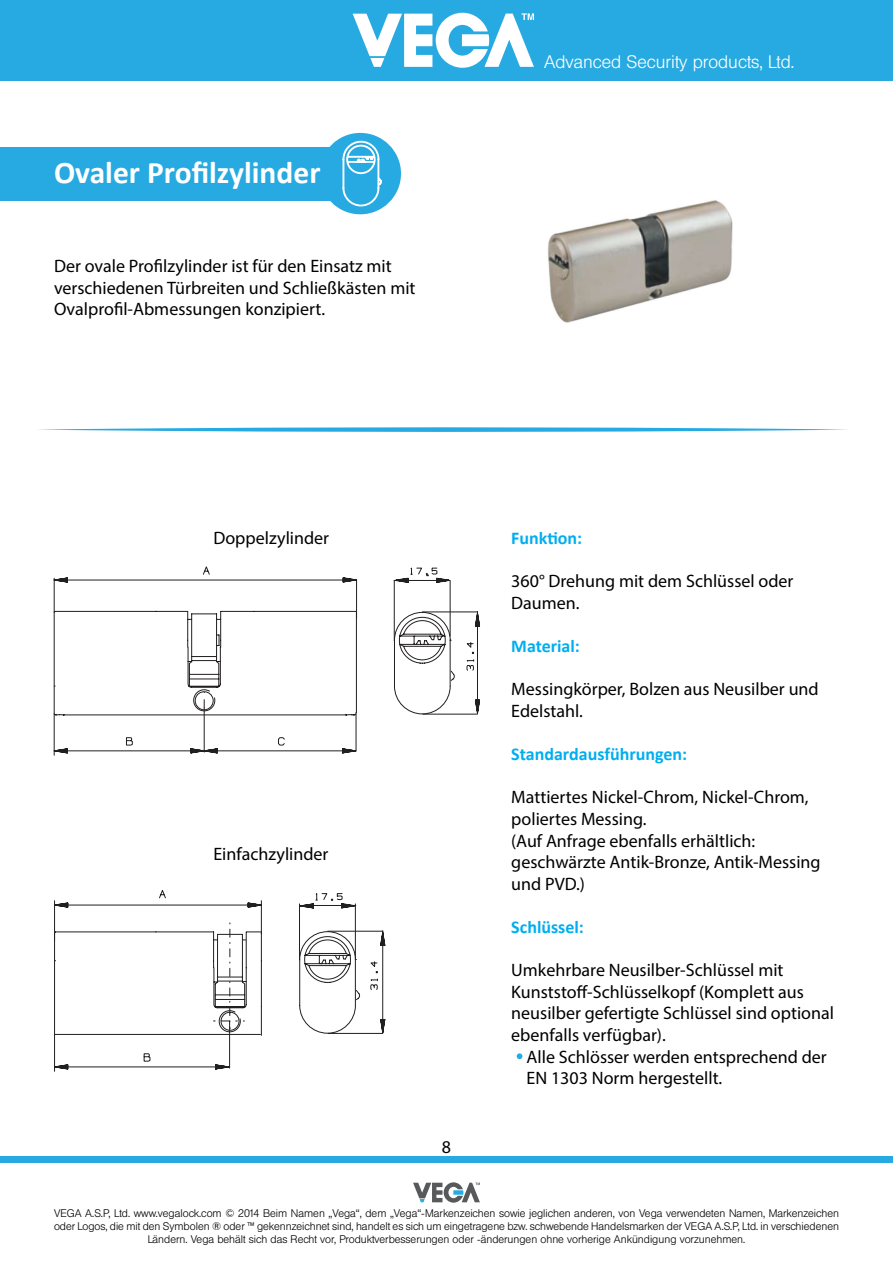
<style>
.page{position:relative;width:893px;height:1263px;background:#fff}
.page>*{position:absolute;margin:0;border:0;box-sizing:border-box;transform-origin:0 0}
.t1{font:700 31.5px "Calibri";color:#fff}
.t2{font:18px/21.6px "Myriad Pro";color:#000}
.t3{font:700 18px "Calibri";color:#00aeef}
.t4{font:300 18px "Helvetica BQ";color:#fff}
.t5{font:300 10.95px/13.2px "Helvetica BQ";color:#000;text-align:center}
</style>
<div class="page">
<svg style="left:413px;top:1182px;width:67px;height:21px"></svg>
<div style="left:0;top:1156px;width:893px;height:6px;background:#27aae1"></div>
<div style="left:0;top:0;width:893px;height:80px;background:#27aae1"></div>
<svg style="left:353px;top:13px;width:181px;height:55px"></svg>
<div style="left:0;top:147px;width:197px;height:53px;background:#27aae1"></div>
<div style="left:320px;top:133px;width:81px;height:81px;background:#27aae1;border-radius:50%"></div>
<svg style="left:342px;top:140px;width:40px;height:67px"></svg>
<div style="left:36px;top:147px;width:297px;height:53px;background:#27aae1"></div>
<svg style="left:38px;top:427px;width:810px;height:5px"></svg>
<svg style="left:517px;top:1053px;width:5px;height:6px"></svg>
<img style="left:547px;top:200px;width:186px;height:123px">
<svg style="left:53px;top:610px;width:274px;height:106px"></svg>
<hr style="left:54px;top:714px;width:1px;height:41px;background:#221f20">
<hr style="left:54px;top:611px;width:1px;height:103px;background:#221f20">
<hr style="left:204px;top:700px;width:1px;height:52px;background:#221f20">
<hr style="left:54px;top:578px;width:1px;height:33px;background:#221f20">
<svg style="left:53px;top:737px;width:274px;height:17px"></svg>
<svg style="left:53px;top:566px;width:300px;height:17px"></svg>
<hr style="left:55px;top:1067px;width:175px;height:1px;background:#221f20">
<hr style="left:54px;top:1034px;width:1px;height:37px;background:#221f20">
<svg style="left:55px;top:1053px;width:96px;height:17px"></svg>
<hr style="left:229px;top:1021px;width:1px;height:47px;background:#221f20">
<svg style="left:215px;top:1064px;width:15px;height:6px"></svg>
<hr style="left:299px;top:904px;width:1px;height:56px;background:#221f20">
<svg style="left:299px;top:893px;width:28px;height:16px"></svg>
<svg style="left:299px;top:931px;width:87px;height:103px"></svg>
<hr style="left:355px;top:959px;width:1px;height:46px;background:#221f20">
<svg style="left:327px;top:579px;width:67px;height:367px"></svg>
<svg style="left:394px;top:567px;width:86px;height:148px"></svg>
<hr style="left:301px;top:905px;width:55px;height:1px;background:#221f20">
<svg style="left:54px;top:890px;width:208px;height:146px"></svg>
<h1 class="t1" style="left:54px;top:150px;width:268px">Ovaler Profilzylinder</h1>
<p class="t2" style="left:54px;top:255px;width:363px">Der ovale Profilzylinder ist für den Einsatz mit verschiedenen Türbreiten und Schließkästen mit<br>Ovalprofil-Abmessungen konzipiert.</p>
<p class="t4" style="left:544px;top:51px;width:251px">Advanced Security products, Ltd.</p>
<p class="t2" style="left:213px;top:527px;width:117px">Doppelzylinder</p>
<p class="t2" style="left:213px;top:843px;width:117px">Einfachzylinder</p>
<p class="t2" style="left:442px;top:1136px;width:11px">8</p>
<p class="t3" style="left:511px;top:525px;width:72px">Funktion:</p>
<p class="t2" style="left:511px;top:570px;width:284px">360° Drehung mit dem Schlüssel oder<br>Daumen.</p>
<p class="t3" style="left:511px;top:633px;width:70px">Material:</p>
<p class="t2" style="left:511px;top:678px;width:309px">Messingkörper, Bolzen aus Neusilber und<br>Edelstahl.</p>
<p class="t3" style="left:511px;top:741px;width:177px">Standardausführungen:</p>
<p class="t2" style="left:511px;top:786px;width:311px">Mattiertes Nickel-Chrom, Nickel-Chrom, poliertes Messing.<br>(Auf Anfrage ebenfalls erhältlich: geschwärzte Antik-Bronze, Antik-Messing und PVD.)</p>
<p class="t3" style="left:511px;top:914px;width:74px">Schlüssel:</p>
<p class="t2" style="left:511px;top:959px;width:324px">Umkehrbare Neusilber-Schlüssel mit Kunststoff-Schlüsselkopf (Komplett aus neusilber gefertigte Schlüssel sind optional ebenfalls verfügbar).</p>
<p class="t2" style="left:527px;top:1045px;width:302px">Alle Schlösser werden entsprechend der<br>EN 1303 Norm hergestellt.</p>
<p class="t5" style="left:54px;top:1206px;width:786px">VEGA A.S.P, Ltd. www.vegalock.com © 2014 Beim Namen „Vega“, dem „Vega“-Markenzeichen sowie jeglichen anderen, von Vega verwendeten Namen, Markenzeichen oder Logos, die mit den Symbolen ® oder ™ gekennzeichnet sind, handelt es sich um eingetragene bzw. schwebende Handelsmarken der VEGA A.S.P, Ltd. in verschiedenen<br>Ländern. Vega behält sich das Recht vor, Produktverbesserungen oder -änderungen ohne vorherige Ankündigung vorzunehmen.</p>
</div>
